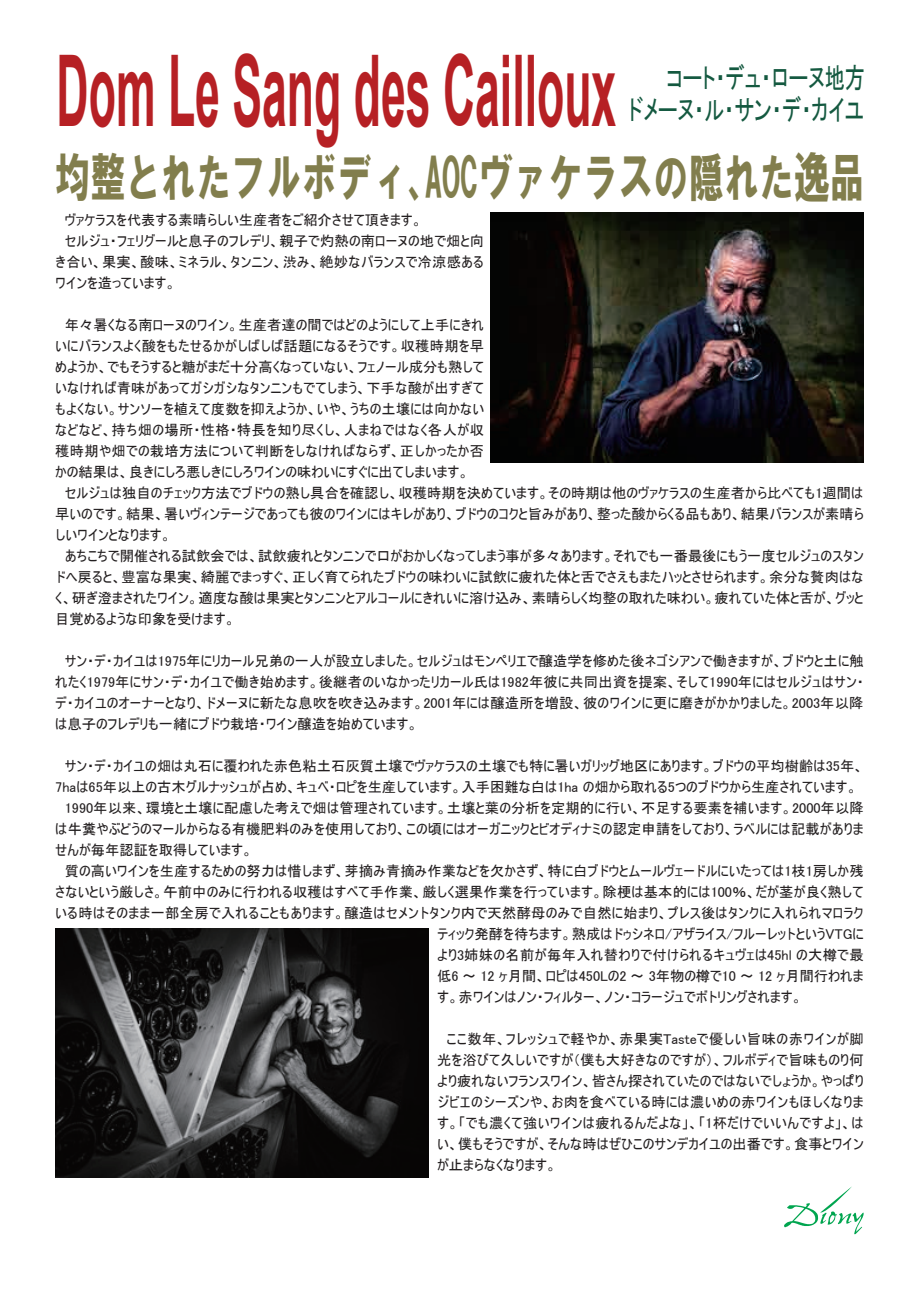
<style>
.page{position:relative;width:919px;height:1289px;background:#fff}
.page>*{position:absolute;margin:0;border:0;box-sizing:border-box;transform-origin:0 0}
.t1{font:700 99px "Arial";color:#b62024;scale:.45 1}
.t2{font:52.5px "HG Soei Kakugothic UB";color:#827e4d;scale:.67 1}
.t3{font:28.8px/32.8px "JK P Gothic";color:#145940;text-align:right;scale:.7 1}
.t4{font:14.25px/21px "MS UI Gothic";letter-spacing:.005em;color:#231f20}
.t5{font:14.25px "MS UI Gothic";letter-spacing:.025em;color:#231f20}
</style>
<div class="page">
<svg style="left:784px;top:1186px;width:79px;height:48px"></svg>
<img style="left:490px;top:212px;width:373px;height:250px">
<img style="left:55px;top:928px;width:373px;height:249px">
<h1 class="t1" style="left:57px;top:22px;width:1245px">Dom Le Sang des Cailloux</h1>
<h3 class="t3" style="left:629px;top:61px;width:338px">コート・デュ・ローヌ地方<br>ドメーヌ・ル・サン・デ・カイユ</h3>
<h2 class="t2" style="left:55px;top:151px;width:1209px">均整とれたフルボディ、AOCヴァケラスの隠れた逸品</h2>
<p class="t4" style="left:55px;top:209px;width:430px">　ヴァケラスを代表する素晴らしい生産者をご紹介させて頂きます。<br>　セルジュ・フェリグールと息子のフレデリ、親子で灼熱の南ローヌの地で畑と向き合い、果実、酸味、ミネラル、タンニン、渋み、絶妙なバランスで冷涼感あるワインを造っています。</p>
<p class="t4" style="left:55px;top:314px;width:809px">　年々暑くなる南ローヌのワイン。生産者達の間ではどのようにして上手にきれ<br>いにバランスよく酸をもたせるかがしばしば話題になるそうです。収穫時期を早<br>めようか、でもそうすると糖がまだ十分高くなっていない、フェノール成分も熟して<br>いなければ青味があってガシガシなタンニンもでてしまう、下手な酸が出すぎて<br>もよくない。サンソーを植えて度数を抑えようか、いや、うちの土壌には向かない<br>などなど、持ち畑の場所・性格・特長を知り尽くし、人まねではなく各人が収<br>穫時期や畑での栽培方法について判断をしなければならず、正しかったか否<br>かの結果は、良きにしろ悪しきにしろワインの味わいにすぐに出てしまいます。<br>　セルジュは独自のチェック方法でブドウの熟し具合を確認し、収穫時期を決めています。その時期は他のヴァケラスの生産者から比べても1週間は早いのです。結果、暑いヴィンテージであっても彼のワインにはキレがあり、ブドウのコクと旨みがあり、整った酸からくる品もあり、結果バランスが素晴らしいワインとなります。<br>　あちこちで開催される試飲会では、試飲疲れとタンニンで口がおかしくなってしまう事が多々あります。それでも一番最後にもう一度セルジュのスタンドへ戻ると、豊富な果実、綺麗でまっすぐ、正しく育てられたブドウの味わいに試飲に疲れた体と舌でさえもまたハッとさせられます。余分な贅肉はなく、研ぎ澄まされたワイン。適度な酸は果実とタンニンとアルコールにきれいに溶け込み、素晴らしく均整の取れた味わい。疲れていた体と舌が、グッと目覚めるような印象を受けます。</p>
<p class="t4" style="left:55px;top:650px;width:809px;text-align:justify">　サン・デ・カイユは1975年にリカール兄弟の一人が設立しました。セルジュはモンペリエで醸造学を修めた後ネゴシアンで働きますが、ブドウと土に触れたく1979年にサン・デ・カイユで働き始めます。後継者のいなかったリカール氏は1982年彼に共同出資を提案、そして1990年にはセルジュはサン・デ・カイユのオーナーとなり、ドメーヌに新たな息吹を吹き込みます。2001年には醸造所を増設、彼のワインに更に磨きがかかりました。2003年以降は息子のフレデリも一緒にブドウ栽培・ワイン醸造を始めています。</p>
<p class="t4" style="left:55px;top:755px;width:809px">　サン・デ・カイユの畑は丸石に覆われた赤色粘土石灰質土壌でヴァケラスの土壌でも特に暑いガリッグ地区にあります。ブドウの平均樹齢は35年、</p>
<p class="t4" style="left:55px;top:776px;width:803px">7haは65年以上の古木グルナッシュが占め、キュベ・ロピを生産しています。入手困難な白は1ha の畑から取れる5つのブドウから生産されています。</p>
<p class="t4" style="left:55px;top:797px;width:809px">　1990年以来、環境と土壌に配慮した考えで畑は管理されています。土壌と葉の分析を定期的に行い、不足する要素を補います。2000年以降</p>
<p class="t4" style="left:55px;top:818px;width:809px">は牛糞やぶどうのマールからなる有機肥料のみを使用しており、この頃にはオーガニックとビオディナミの認定申請をしており、ラベルには記載がありま</p>
<p class="t4" style="left:55px;top:839px;width:199px">せんが毎年認証を取得しています。</p>
<p class="t4" style="left:55px;top:860px;width:809px">　質の高いワインを生産するための努力は惜しまず、芽摘み青摘み作業などを欠かさず、特に白ブドウとムールヴェードルにいたっては1枝1房しか残</p>
<p class="t4" style="left:55px;top:881px;width:809px">さないという厳しさ。午前中のみに行われる収穫はすべて手作業、厳しく選果作業を行っています。除梗は基本的には100％、だが茎が良く熟して</p>
<p class="t5" style="left:55px;top:906px;width:809px">いる時はそのまま一部全房で入れることもあります。醸造はセメントタンク内で天然酵母のみで自然に始まり、プレス後はタンクに入れられマロラク</p>
<p class="t4" style="left:437px;top:923px;width:428px">ティック発酵を待ちます。熟成はドゥシネロ/アザライス/フルーレットというVTGに</p>
<p class="t5" style="left:437px;top:948px;width:428px">より3姉妹の名前が毎年入れ替わりで付けられるキュヴェは45hl の大樽で最</p>
<p class="t4" style="left:437px;top:965px;width:428px">低6 ～ 12 ヶ月間、ロピは450Lの2 ～ 3年物の樽で10 ～ 12 ヶ月間行われま</p>
<p class="t4" style="left:437px;top:986px;width:367px">す。赤ワインはノン・フィルター、ノン・コラージュでボトリングされます。</p>
<p class="t4" style="left:437px;top:1028px;width:428px;text-align:justify">　ここ数年、フレッシュで軽やか、赤果実Tasteで優しい旨味の赤ワインが脚光を浴びて久しいですが（僕も大好きなのですが）、フルボディで旨味ものり何より疲れないフランスワイン、皆さん探されていたのではないでしょうか。やっぱりジビエのシーズンや、お肉を食べている時には濃いめの赤ワインもほしくなります。「でも濃くて強いワインは疲れるんだよな」、「1杯だけでいいんですよ」、はい、僕もそうですが、そんな時はぜひこのサンデカイユの出番です。食事とワインが止まらなくなります。</p>
</div>
